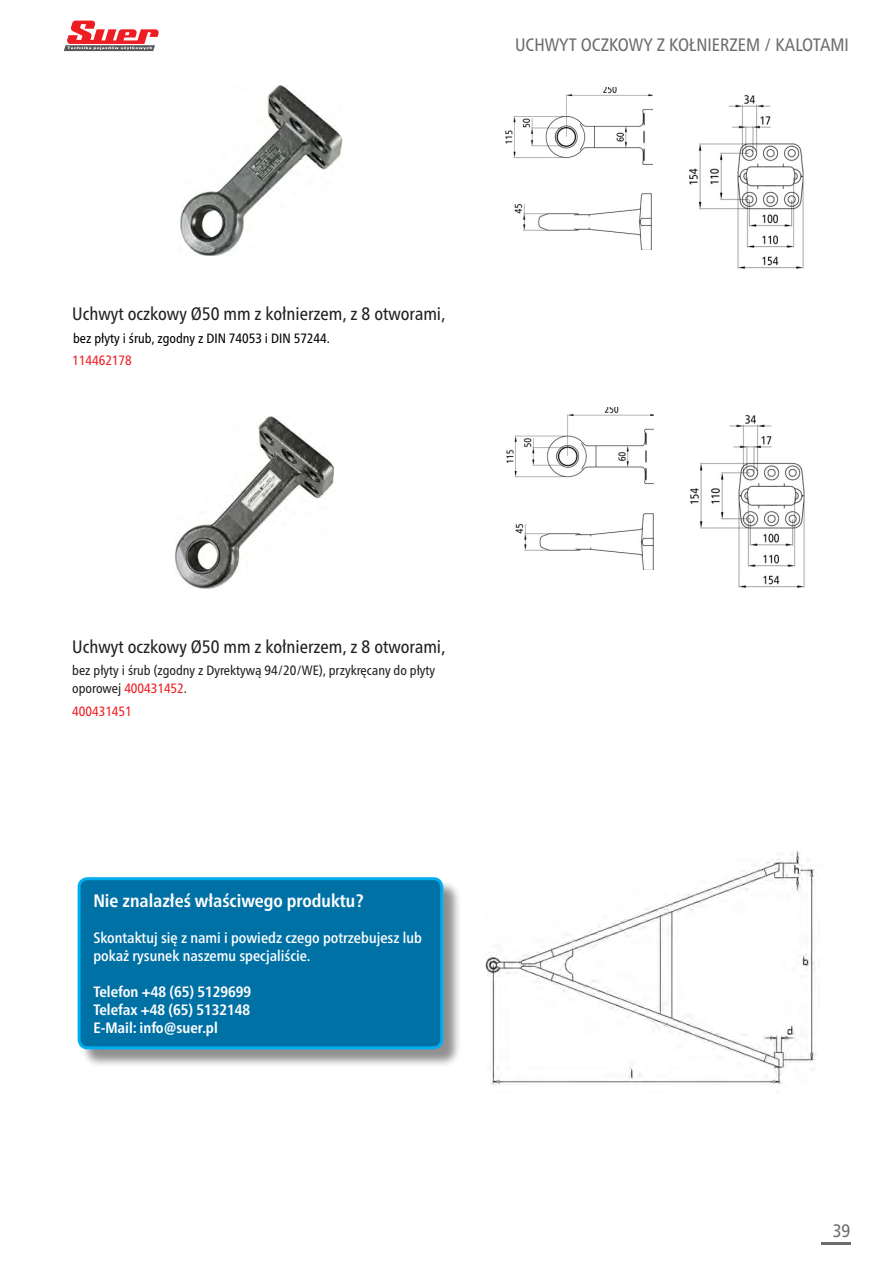
<style>
.page{position:relative;width:893px;height:1263px;background:#fff}
.page>*{position:absolute;margin:0;border:0;box-sizing:border-box;transform-origin:0 0}
.t1{font:condensed 18px "Frutiger Neue LTW1 G";color:#231f20}
.Seitenüberschrift{font:condensed 18px "Frutiger Neue LTW1 G";color:#6c6d70}
.t2{font:700 condensed 18px "Frutiger Neue LTW1 G";color:#fff}
.t3{font:500 condensed 15px/18px "Frutiger Neue LTW1 G";color:#fff}
.t4{font:700 condensed 15px "Frutiger Neue LTW1 G";color:#fff}
.t5{font:condensed 13.5px/18px "Frutiger Neue LTW1 G";color:#231f20}
.Produkt_Details{font:condensed 13.5px "Frutiger Neue LTW1 G";color:#000}
.Suer_Artikelnummer{font:condensed 13.5px "Frutiger Neue LTW1 G";color:#ee1d23}
.s1{color:#ee1d23}
</style>
<div class="page">
<svg style="left:64px;top:21px;width:95px;height:30px"></svg>
<img style="left:514px;top:193px;width:138px;height:57px">
<img style="left:689px;top:94px;width:115px;height:175px">
<img style="left:505px;top:88px;width:147px;height:77px">
<img style="left:180px;top:85px;width:162px;height:170px">
<img style="left:175px;top:416px;width:159px;height:172px">
<div style="left:80px;top:880px;width:382px;height:188px;background:#231f20;opacity:.5"></div>
<div style="left:79px;top:879px;width:363px;height:169px;background:#0071a5;border-radius:9px"></div>
<div style="left:78px;top:877px;width:365px;height:172px;border:3px solid #00aeef;border-radius:9px"></div>
<img style="left:485px;top:850px;width:332px;height:235px">
<img style="left:515px;top:513px;width:138px;height:57px">
<img style="left:690px;top:414px;width:115px;height:174px">
<img style="left:506px;top:407px;width:147px;height:78px">
<hr style="left:821px;top:1242px;width:29px;height:2px;background:#6c6d70">
<p class="Seitenüberschrift" style="left:515px;top:34px;width:335px">UCHWYT OCZKOWY Z KOŁNIERZEM / KALOTAMI</p>
<p class="t1" style="left:72px;top:303px;width:374px">Uchwyt oczkowy Ø50 mm z kołnierzem, z 8 otworami,</p>
<p class="Produkt_Details" style="left:73px;top:330px;width:258px">bez płyty i śrub, zgodny z DIN 74053 i DIN 57244.</p>
<p class="Suer_Artikelnummer" style="left:72px;top:353px;width:61px">114462178</p>
<p class="t1" style="left:72px;top:636px;width:374px">Uchwyt oczkowy Ø50 mm z kołnierzem, z 8 otworami,</p>
<p class="t5" style="left:72px;top:662px;width:364px">bez płyty i śrub (zgodny z Dyrektywą 94/20/WE), przykręcany do płyty oporowej <span class="s1">400431452</span>.</p>
<p class="Suer_Artikelnummer" style="left:72px;top:703px;width:61px">400431451</p>
<p class="t2" style="left:93px;top:890px;width:272px">Nie znalazłeś właściwego produktu?</p>
<p class="t3" style="left:93px;top:928px;width:330px">Skontaktuj się z nami i powiedz czego potrzebujesz lub pokaż rysunek naszemu specjaliście.</p>
<p class="t4" style="left:93px;top:983px;width:159px">Telefon +48 (65) 5129699</p>
<p class="t4" style="left:93px;top:1001px;width:158px">Telefax +48 (65) 5132148</p>
<p class="t4" style="left:93px;top:1019px;width:126px">E-Mail: info@suer.pl</p>
<p class="Seitenüberschrift" style="left:833px;top:1220px;width:19px">39</p>
</div>
